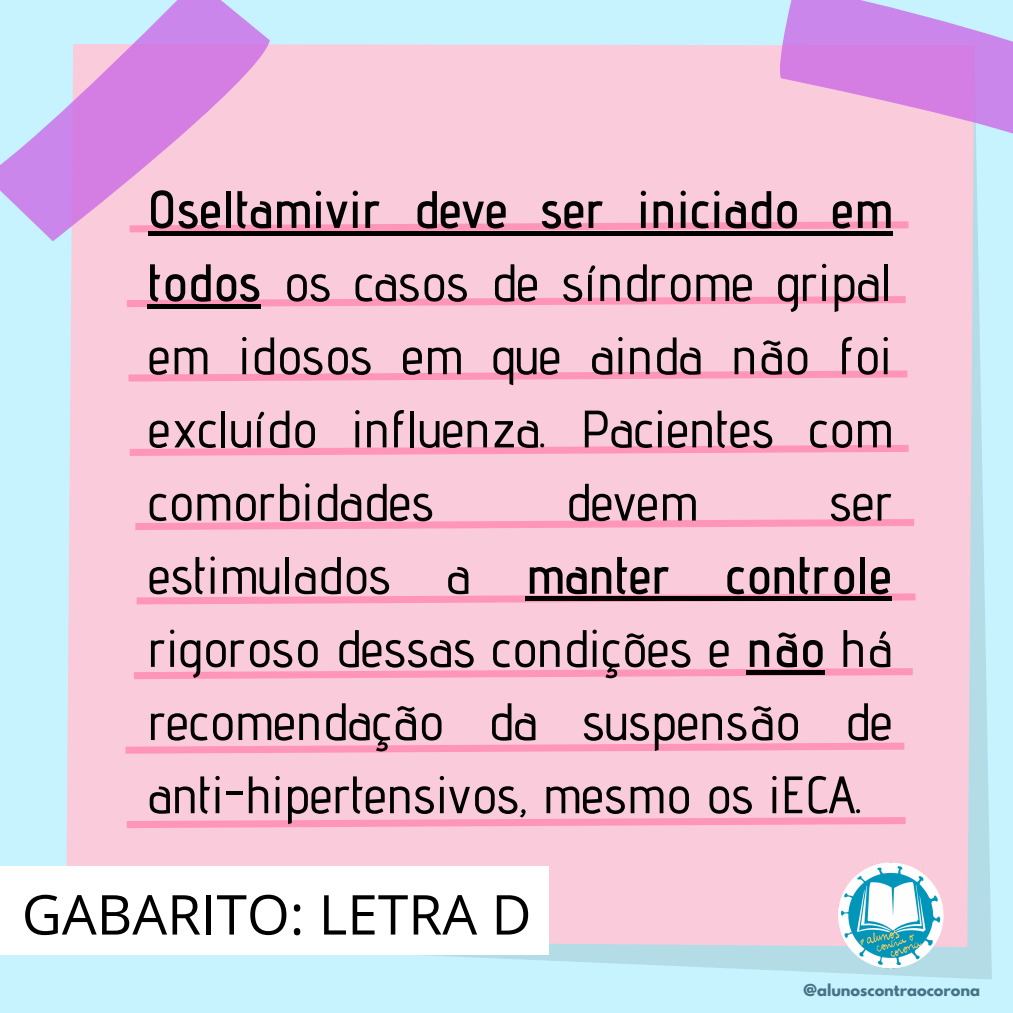
<style>
.page{position:relative;width:1013px;height:1013px;background:#fff}
.page>*{position:absolute;margin:0;border:0;box-sizing:border-box;transform-origin:0 0}
.t1{font:55px "Open Sans";color:#000}
.t2{font:500 52.5px/73.1px "Advent Pro";color:#000;text-align:justify}
.t3{font:700 14.62px "League Spartan";color:#467384}
.s1{font-weight:600}
</style>
<div class="page">
<div style="left:0;top:0;width:1012px;height:1012px;background:#c6f3ff"></div>
<div style="left:49px;top:44px;width:938px;height:919px;background:#faccdb"></div>
<svg style="left:0;top:0;width:273px;height:242px"></svg>
<svg style="left:774px;top:0;width:238px;height:153px;background:#daa6e5"></svg>
<svg style="left:130px;top:221px;width:778px;height:11px;background:#fda7c3"></svg>
<svg style="left:127px;top:296px;width:778px;height:11px;background:#fca9c5"></svg>
<svg style="left:128px;top:370px;width:779px;height:11px;background:#fda9c5"></svg>
<svg style="left:130px;top:445px;width:778px;height:11px;background:#fda9c5"></svg>
<svg style="left:135px;top:519px;width:779px;height:11px;background:#fda9c5"></svg>
<svg style="left:137px;top:593px;width:778px;height:11px;background:#fcaec8"></svg>
<svg style="left:134px;top:668px;width:778px;height:11px;background:#faa8c3"></svg>
<svg style="left:125px;top:742px;width:572px;height:11px;background:#fda9c5"></svg>
<svg style="left:127px;top:817px;width:570px;height:11px;background:#fda9c5"></svg>
<hr style="left:148px;top:231px;width:744px;height:4px;background:#000">
<hr style="left:148px;top:304px;width:113px;height:4px;background:#000">
<div style="left:525px;top:596px;width:366px;height:5px;background:#000"></div>
<div style="left:746px;top:669px;width:78px;height:5px;background:#000"></div>
<img style="left:697px;top:741px;width:295px;height:238px">
<div style="left:0;top:866px;width:549px;height:88px;background:#fff"></div>
<p class="t2" style="left:148px;top:172px;width:746px"><span class="s1">Oseltamivir deve ser iniciado em todos</span> os casos de síndrome gripal em idosos em que ainda não foi excluído influenza. Pacientes com comorbidades</p>
<p class="t2" style="left:565px;top:465px;width:134px">devem</p>
<p class="t2" style="left:148px;top:465px;width:746px;text-indent:681px">ser estimulados a <span class="s1">manter controle </span>rigoroso dessas condições e <span class="s1">não</span> há recomendação da suspensão de anti-hipertensivos, mesmo os iECA.</p>
<p class="t1" style="left:22px;top:875px;width:511px">GABARITO: LETRA D</p>
<p class="t3" style="left:803px;top:983px;width:178px">@alunoscontraocorona</p>
</div>
